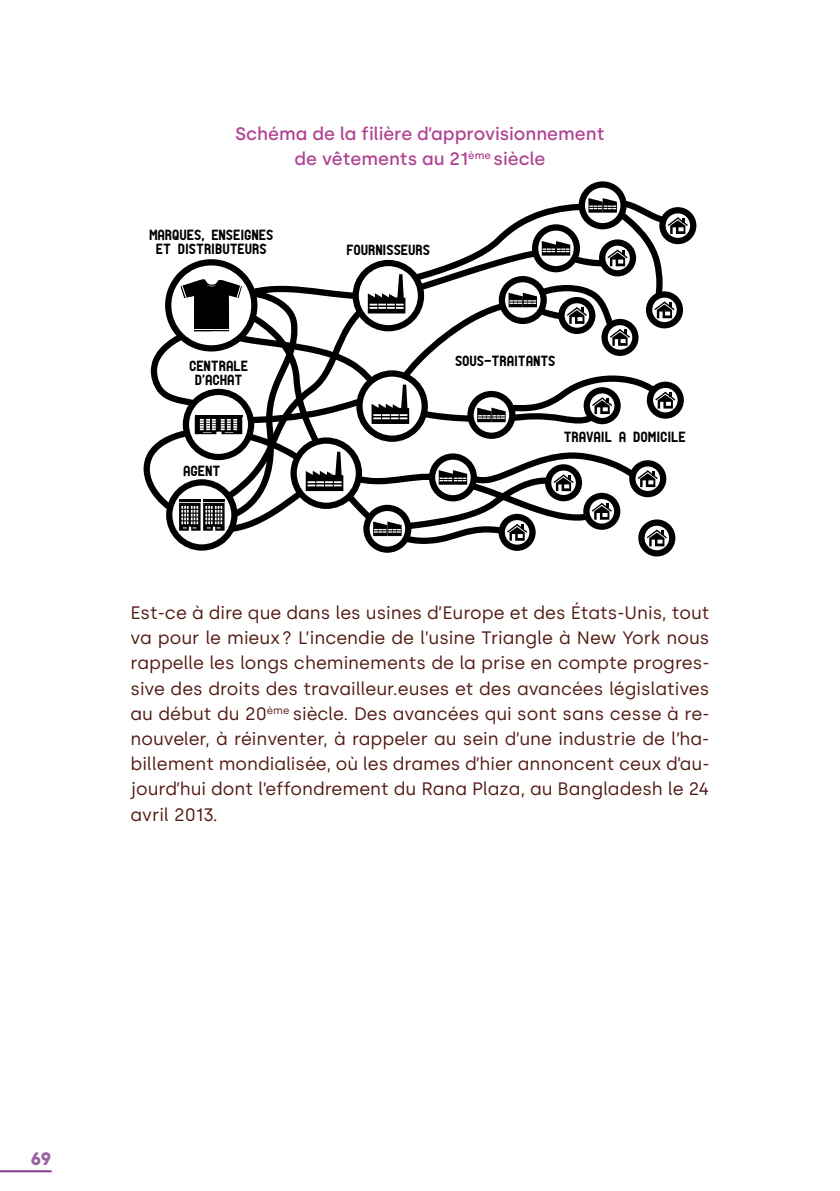
<style>
.page{position:relative;width:840px;height:1191px;background:#fff}
.page>*{position:absolute;margin:0;border:0;box-sizing:border-box;transform-origin:0 0}
.t1{font:18px/25.2px "Silka";color:#521a12;text-align:justify}
.t2{font:500 18px/25.2px "Silka";color:#b04191;text-align:center}
.t3{font:700 18px "Silka";color:#9d60a4}
.t4{font:14.2px/14.2px "PTFNORDIC Std";letter-spacing:-.01em;color:#000;text-align:center}
</style>
<div class="page">
<hr style="left:0;top:1170px;width:52px;height:2px;background:#883a8e">
<svg style="left:143px;top:181px;width:553px;height:375px"></svg>
<p class="t2" style="left:235px;top:121px;width:370px">Schéma de la filière d’approvisionnement de vêtements au 21<sup>ème</sup> siècle</p>
<p class="t4" style="left:149px;top:227px;width:126px">MARQUES, ENSEIGNES<br>ET DISTRIBUTEURS</p>
<p class="t4" style="left:189px;top:358px;width:60px">CENTRALE<br>D’ACHAT</p>
<p class="t4" style="left:183px;top:462px;width:39px">AGENT</p>
<p class="t4" style="left:346px;top:241px;width:85px">FOURNISSEURS</p>
<p class="t4" style="left:455px;top:353px;width:102px">SOUS-TRAITANTS</p>
<p class="t4" style="left:563px;top:429px;width:124px">TRAVAIL A DOMICILE</p>
<p class="t1" style="left:130px;top:600px;width:580px">Est-ce à dire que dans les usines d’Europe et des États-Unis, tout va pour le mieux? L’incendie de l’usine Triangle à New York nous rappelle les longs cheminements de la prise en compte progres&shy;sive des droits des travailleur.euses et des avancées législatives au début du 20<sup>ème</sup> siècle. Des avancées qui sont sans cesse à re&shy;nouveler, à réinventer, à rappeler au sein d’une industrie de l’ha&shy;billement mondialisée, où les drames d’hier annoncent ceux d’au&shy;jourd’hui dont l’effondrement du Rana Plaza, au Bangladesh le 24 avril 2013.</p>
<p class="t3" style="left:30px;top:1148px;width:23px">69</p>
</div>
